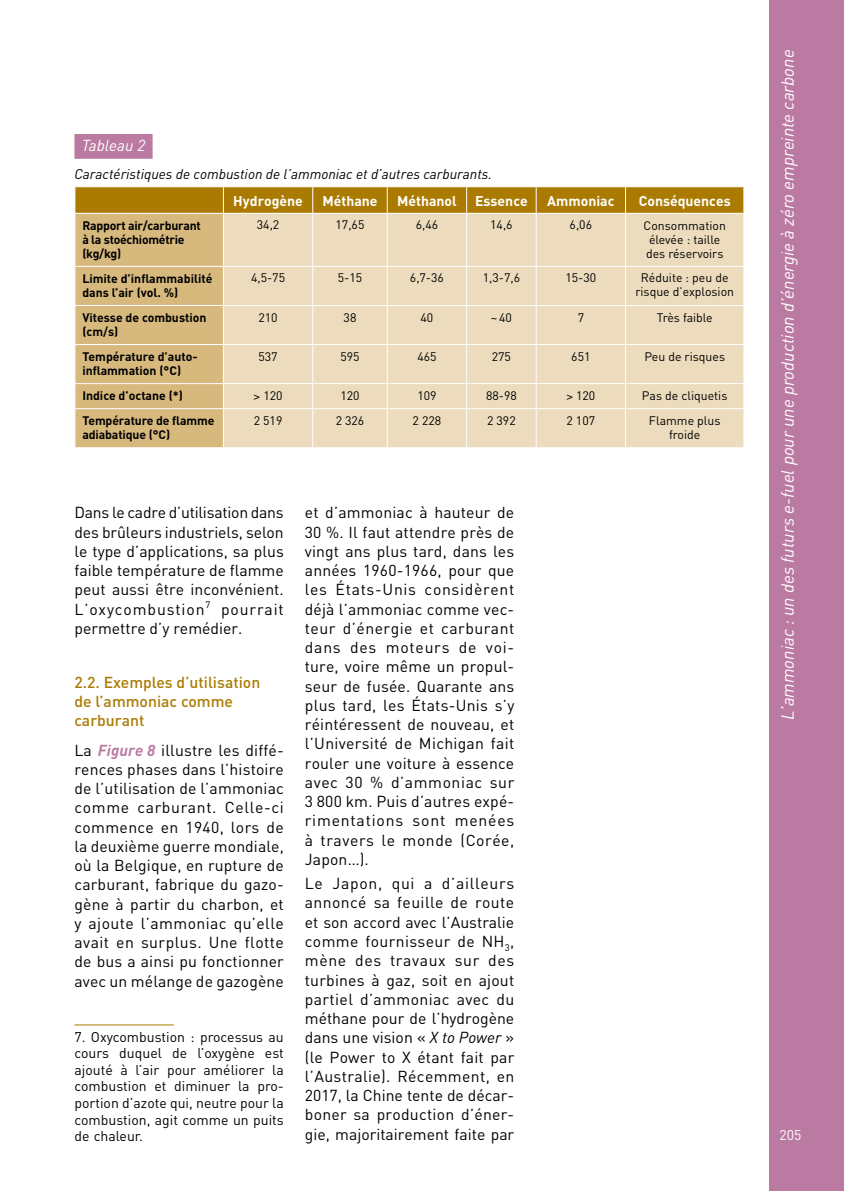
<style>
.page{position:relative;width:844px;height:1191px;background:#fff}
.page>*{position:absolute;margin:0;border:0;box-sizing:border-box;transform-origin:0 0}
.t1{font:italic 17.5px "DIN";color:#fff}
.Texte_courant{font:15.75px/19.2px "DIN";letter-spacing:.01em;color:#000;text-align:justify}
.Intertitre_2{font:500 15.75px/19.2px "DIN";color:#aa7b00}
.Tableau_numero{font:italic 15.75px "DIN";color:#fff}
.Notes{font:14px/16.6px "DIN";color:#000;text-align:justify}
.Tableau_titre{font:italic 14px "DIN";color:#000}
.Tableau_tetiere{font:700 14px "DIN";color:#fff}
.t2{font:14px "DIN";color:#fff}
.Tableau_texte{font:12.25px/14px "DIN";color:#000;text-align:center}
.Tableau_texte-2{font:700 12.25px/14px "DIN";letter-spacing:-.005em;color:#000}
.s1{font-weight:700;font-style:italic;color:#bb7aa1}
.s2{font-style:italic}
</style>
<div class="page">
<div style="left:769px;top:0;width:74px;height:1191px;background:#bb7aa1"></div>
<hr style="left:74px;top:1024px;width:100px;height:1px;background:#aa7b00">
<div style="left:74px;top:134px;width:78px;height:25px;background:#bb7aa1"></div>
<svg style="left:74px;top:187px;width:670px;height:261px;background:#e2cca0"></svg>
<p class="Tableau_numero" style="left:82px;top:136px;width:65px">Tableau 2</p>
<p class="Tableau_titre" style="left:74px;top:165px;width:419px">Caractéristiques de combustion de l’ammoniac et d’autres carburants.</p>
<p class="Tableau_tetiere" style="left:233px;top:192px;width:71px">Hydrogène</p>
<p class="Tableau_tetiere" style="left:322px;top:192px;width:57px">Méthane</p>
<p class="Tableau_tetiere" style="left:397px;top:192px;width:61px">Méthanol</p>
<p class="Tableau_tetiere" style="left:475px;top:192px;width:54px">Essence</p>
<p class="Tableau_tetiere" style="left:547px;top:192px;width:69px">Ammoniac</p>
<p class="Tableau_tetiere" style="left:638px;top:192px;width:93px">Conséquences</p>
<p class="Tableau_texte-2" style="left:82px;top:218px;width:120px">Rapport air/carburant à la stoéchiométrie (kg/kg)</p>
<p class="Tableau_texte" style="left:257px;top:218px;width:24px">34,2</p>
<p class="Tableau_texte" style="left:335px;top:218px;width:30px">17,65</p>
<p class="Tableau_texte" style="left:415px;top:218px;width:24px">6,46</p>
<p class="Tableau_texte" style="left:490px;top:218px;width:24px">14,6</p>
<p class="Tableau_texte" style="left:569px;top:218px;width:24px">6,06</p>
<p class="Tableau_texte" style="left:643px;top:218px;width:84px;text-align:left">Consommation élevée : taille des réservoirs</p>
<p class="Tableau_texte-2" style="left:82px;top:271px;width:132px">Limite d’inflammabilité dans l’air (vol. %)</p>
<p class="Tableau_texte" style="left:251px;top:271px;width:36px">4,5-75</p>
<p class="Tableau_texte" style="left:338px;top:271px;width:26px">5-15</p>
<p class="Tableau_texte" style="left:410px;top:271px;width:36px">6,7-36</p>
<p class="Tableau_texte" style="left:482px;top:271px;width:39px">1,3-7,6</p>
<p class="Tableau_texte" style="left:565px;top:271px;width:32px">15-30</p>
<p class="Tableau_texte" style="left:635px;top:271px;width:100px">Réduite : peu de risque d’explosion</p>
<p class="Tableau_texte-2" style="left:82px;top:310px;width:125px">Vitesse de combustion (cm/s)</p>
<p class="Tableau_texte" style="left:258px;top:310px;width:21px">210</p>
<p class="Tableau_texte" style="left:343px;top:310px;width:14px">38</p>
<p class="Tableau_texte" style="left:420px;top:310px;width:14px">40</p>
<p class="Tableau_texte" style="left:491px;top:310px;width:22px">~40</p>
<p class="Tableau_texte" style="left:577px;top:310px;width:8px">7</p>
<p class="Tableau_texte" style="left:656px;top:310px;width:58px">Très faible</p>
<p class="Tableau_texte-2" style="left:82px;top:349px;width:117px">Température d’auto&shy;inflammation (°C)</p>
<p class="Tableau_texte" style="left:258px;top:349px;width:21px">537</p>
<p class="Tableau_texte" style="left:340px;top:349px;width:21px">595</p>
<p class="Tableau_texte" style="left:417px;top:349px;width:21px">465</p>
<p class="Tableau_texte" style="left:491px;top:349px;width:21px">275</p>
<p class="Tableau_texte" style="left:571px;top:349px;width:21px">651</p>
<p class="Tableau_texte" style="left:644px;top:349px;width:82px">Peu de risques</p>
<p class="Tableau_texte-2" style="left:82px;top:388px;width:102px">Indice d’octane (*)</p>
<p class="Tableau_texte" style="left:263px;top:388px;width:21px">120</p>
<p class="Tableau_texte" style="left:340px;top:388px;width:21px">120</p>
<p class="Tableau_texte" style="left:417px;top:388px;width:21px">109</p>
<p class="Tableau_texte" style="left:486px;top:388px;width:32px">88-98</p>
<p class="Tableau_texte" style="left:576px;top:388px;width:21px">120</p>
<p class="Tableau_texte" style="left:641px;top:388px;width:87px">Pas de cliquetis</p>
<p class="Tableau_texte-2" style="left:82px;top:413px;width:134px">Température de flamme adiabatique (°C)</p>
<p class="Tableau_texte" style="left:254px;top:413px;width:30px">2 519</p>
<p class="Tableau_texte" style="left:335px;top:413px;width:30px">2 326</p>
<p class="Tableau_texte" style="left:412px;top:413px;width:30px">2 228</p>
<p class="Tableau_texte" style="left:487px;top:413px;width:30px">2 392</p>
<p class="Tableau_texte" style="left:566px;top:413px;width:30px">2 107</p>
<p class="Tableau_texte" style="left:648px;top:413px;width:73px">Flamme plus froide</p>
<p class="Texte_courant" style="left:74px;top:503px;width:211px">Dans le cadre d’utilisation dans des brûleurs industriels, selon le type d’applications, sa plus faible température de flamme peut aussi être inconvénient.<br>L’oxycombustion<sup>7</sup> pourrait permettre d’y remédier.</p>
<p class="Intertitre_2" style="left:74px;top:672px;width:187px">2.2. Exemples d’utilisation de l’ammoniac comme carburant</p>
<p class="Texte_courant" style="left:74px;top:740px;width:211px">La <span class="s1">Figure 8</span> illustre les diffé&shy;rences phases dans l’histoire de l’utilisation de l’ammoniac comme carburant. Celle-ci commence en 1940, lors de la deuxième guerre mondiale, où la Belgique, en rupture de carburant, fabrique du gazo&shy;gène à partir du charbon, et y ajoute l’ammoniac qu’elle avait en surplus. Une flotte de bus a ainsi pu fonctionner avec un mélange de gazogène</p>
<p class="Notes" style="left:74px;top:1028px;width:211px">7. Oxycombustion : processus au cours duquel de l’oxygène est ajouté à l’air pour améliorer la combustion et diminuer la pro&shy;portion d’azote qui, neutre pour la combustion, agit comme un puits de chaleur.</p>
<p class="Texte_courant" style="left:305px;top:503px;width:211px">et d’ammoniac à hauteur de 30 %. Il faut attendre près de vingt ans plus tard, dans les années 1960-1966, pour que les États-Unis considèrent déjà l’ammoniac comme vec&shy;teur d’énergie et carburant dans des moteurs de voi&shy;ture, voire même un propul&shy;seur de fusée. Quarante ans plus tard, les États-Unis s’y réintéressent de nouveau, et l’Université de Michigan fait rouler une voiture à essence avec 30 % d’ammoniac sur 3 800 km. Puis d’autres expé&shy;rimentations sont menées à travers le monde (Corée, Japon…).</p>
<p class="Texte_courant" style="left:305px;top:873px;width:211px">Le Japon, qui a d’ailleurs annoncé sa feuille de route et son accord avec l’Australie comme fournisseur de NH<sub>3</sub>, mène des travaux sur des turbines à gaz, soit en ajout partiel d’ammoniac avec du méthane pour de l’hydrogène dans une vision « <span class="s2">X to Power</span> » (le Power to X étant fait par l’Australie). Récemment, en 2017, la Chine tente de décar&shy;boner sa production d’éner&shy;gie, majoritairement faite par</p>
<p class="t1" style="left:776px;top:720px;width:672px;rotate:-90deg">L’ammoniac : un des futurs e-fuel pour une production d’énergie à zéro empreinte carbone</p>
<p class="t2" style="left:779px;top:1125px;width:23px">205</p>
</div>
